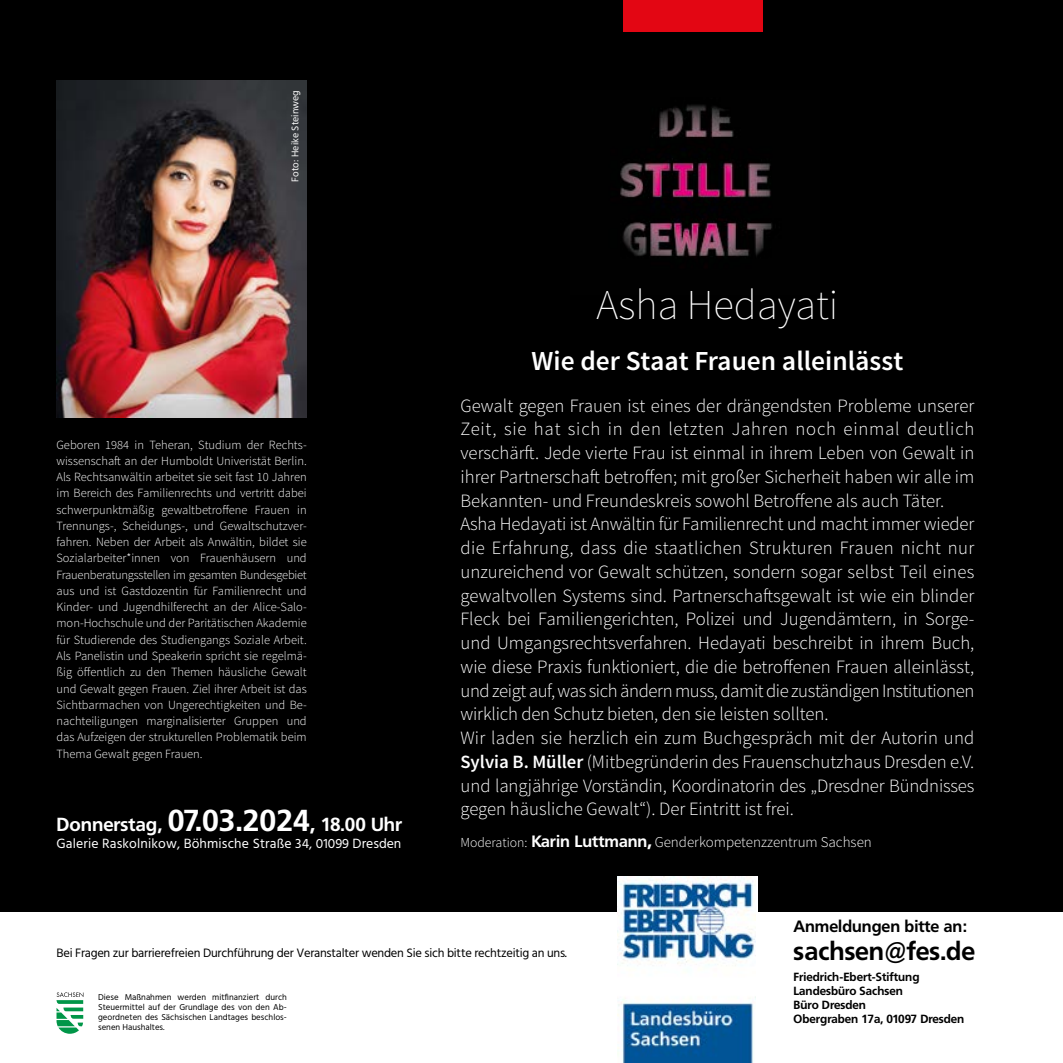
<style>
.page{position:relative;width:1063px;height:1063px;background:#fff}
.page>*{position:absolute;margin:0;border:0;box-sizing:border-box;transform-origin:0 0}
.t1{font:200 42.5px "Source Sans Pro";color:#fff}
.t2{font:600 27.5px "Source Sans Pro";color:#fff}
.t3{font:700 25.25px "Frutiger BQ";color:#000}
.t4{font:300 18.75px/23.8px "Source Sans Pro";color:#fff}
.t5{font:700 18.75px "Frutiger BQ";color:#fff}
.t6{font:700 16.25px "Frutiger BQ";color:#000}
.t7{font:300 15px "Source Sans Pro";color:#fff}
.t8{font:13.75px "Hind";letter-spacing:.01em;color:#fff}
.t9{font:300 12.5px/16.2px "Source Sans Pro";color:#fff;text-align:justify}
.t10{font:12.5px "Hind";letter-spacing:-.02em;color:#000}
.t11{font:700 11.75px/14.1px "Frutiger BQ";color:#000}
.t12{font:10px "Hind";color:#fff}
.t13{font:8.75px/9.9px "Hind";color:#000;text-align:justify}
.s1{font-size:30px}
.s2{font-size:21.25px}
.s3{font-weight:600}
.s4{font-size:13.75px}
.s5{font-family:"Frutiger BQ";font-weight:700;font-size:16.25px}
.s6{font-family:"Frutiger BQ";font-weight:700;font-size:18.75px}
</style>
<div class="page">
<div style="left:0;top:0;width:1063px;height:912px;background:#000"></div>
<div style="left:623px;top:0;width:139px;height:31px;background:#e30613"></div>
<svg style="left:57px;top:992px;width:26px;height:42px"></svg>
<div style="left:617px;top:877px;width:141px;height:186px;background:#fff"></div>
<img style="left:617px;top:877px;width:138px;height:186px">
<img style="left:620px;top:105px;width:152px;height:152px">
<img style="left:57px;top:81px;width:250px;height:336px">
<p class="t12" style="left:288px;top:182px;width:93px;rotate:-90deg">Foto: Heike Steinweg</p>
<p class="t9" style="left:57px;top:437px;width:252px">Geboren 1984 in Teheran, Studium der Rechts&shy;wissenschaft an der Humboldt Univeristät Berlin.<br>Als Rechtsanwältin arbeitet sie seit fast 10 Jahren im Bereich des Familienrechts und vertritt dabei schwerpunktmäßig gewaltbetroffene Frauen in Trennungs-, Scheidungs-, und Gewaltschutzver&shy;fahren. Neben der Arbeit als Anwältin, bildet sie Sozialarbeiter*innen von Frauenhäusern und Frauenberatungsstellen im gesamten Bundesgebiet aus und ist Gastdozentin für Familienrecht und Kinder- und Jugendhilferecht an der Alice-Salo&shy;mon-Hochschule und der Paritätischen Akademie für Studierende des Studiengangs Soziale Arbeit.<br>Als Panelistin und Speakerin spricht sie regelmä&shy;ßig öffentlich zu den Themen häusliche Gewalt und Gewalt gegen Frauen. Ziel ihrer Arbeit ist das Sichtbarmachen von Ungerechtigkeiten und Be&shy;nachteiligungen marginalisierter Gruppen und das Aufzeigen der strukturellen Problematik beim Thema Gewalt gegen Frauen.</p>
<p class="t5" style="left:57px;top:813px;width:347px">Donnerstag, <span class="s1">07.03.2024</span><span class="s2">,</span> 18.00 Uhr</p>
<p class="t8" style="left:57px;top:834px;width:346px">Galerie Raskolnikow, Böhmische Straße 34, 01099 Dresden</p>
<h1 class="t1" style="left:597px;top:279px;width:243px">Asha Hedayati</h1>
<h2 class="t2" style="left:532px;top:343px;width:373px">Wie der Staat Frauen alleinlässt</h2>
<p class="t4" style="left:460px;top:394px;width:515px">Gewalt gegen Frauen ist eines der drängendsten Probleme unserer Zeit, sie hat sich in den letzten Jahren noch einmal deutlich verschärft. Jede vierte Frau ist einmal in ihrem Leben von Gewalt in ihrer Partnerschaft betroffen; mit großer Sicherheit haben wir alle im Bekannten- und Freundeskreis sowohl Betroffene als auch Täter.<br>Asha Hedayati ist Anwältin für Familienrecht und macht immer wieder die Erfahrung, dass die staatlichen Strukturen Frauen nicht nur unzureichend vor Gewalt schützen, sondern sogar selbst Teil eines gewaltvollen Systems sind. Partnerschaftsgewalt ist wie ein blinder Fleck bei Familiengerichten, Polizei und Jugendämtern, in Sorge&shy;und Umgangsrechtsverfahren. Hedayati beschreibt in ihrem Buch, wie diese Praxis funktioniert, die die betroffenen Frauen alleinlässt, und zeigt auf, was sich ändern muss, damit die zuständigen Institutionen wirklich den Schutz bieten, den sie leisten sollten.<br>Wir laden sie herzlich ein zum Buchgespräch mit der Autorin und <span class="s3">Sylvia B. Müller</span> (Mitbegründerin des Frauenschutzhaus Dresden e.V. und langjährige Vorständin, Koordinatorin des „Dresdner Bündnisses gegen häusliche Gewalt“). Der Eintritt ist frei.</p>
<p class="t7" style="left:460px;top:833px;width:413px"><span class="s4">Moderation:</span> <span class="s5">Karin Luttmann</span><span class="s6">,</span> Genderkompetenzzentrum Sachsen</p>
<p class="t10" style="left:57px;top:944px;width:512px">Bei Fragen zur barrierefreien Durchführung der Veranstalter wenden Sie sich bitte rechtzeitig an uns.</p>
<p class="t13" style="left:98px;top:993px;width:190px">Diese Maßnahmen werden mitfinanziert durch Steuermittel auf der Grundlage des von den Ab&shy;geordneten des Sächsischen Landtages beschlos&shy;senen Haushaltes.</p>
<p class="t6" style="left:794px;top:916px;width:175px">Anmeldungen bitte an:</p>
<h3 class="t3" style="left:794px;top:937px;width:183px">sachsen@fes.de</h3>
<p class="t11" style="left:794px;top:969px;width:172px">Friedrich-Ebert-Stiftung<br>Landesbüro Sachsen<br>Büro Dresden<br>Obergraben 17a, 01097 Dresden</p>
</div>
